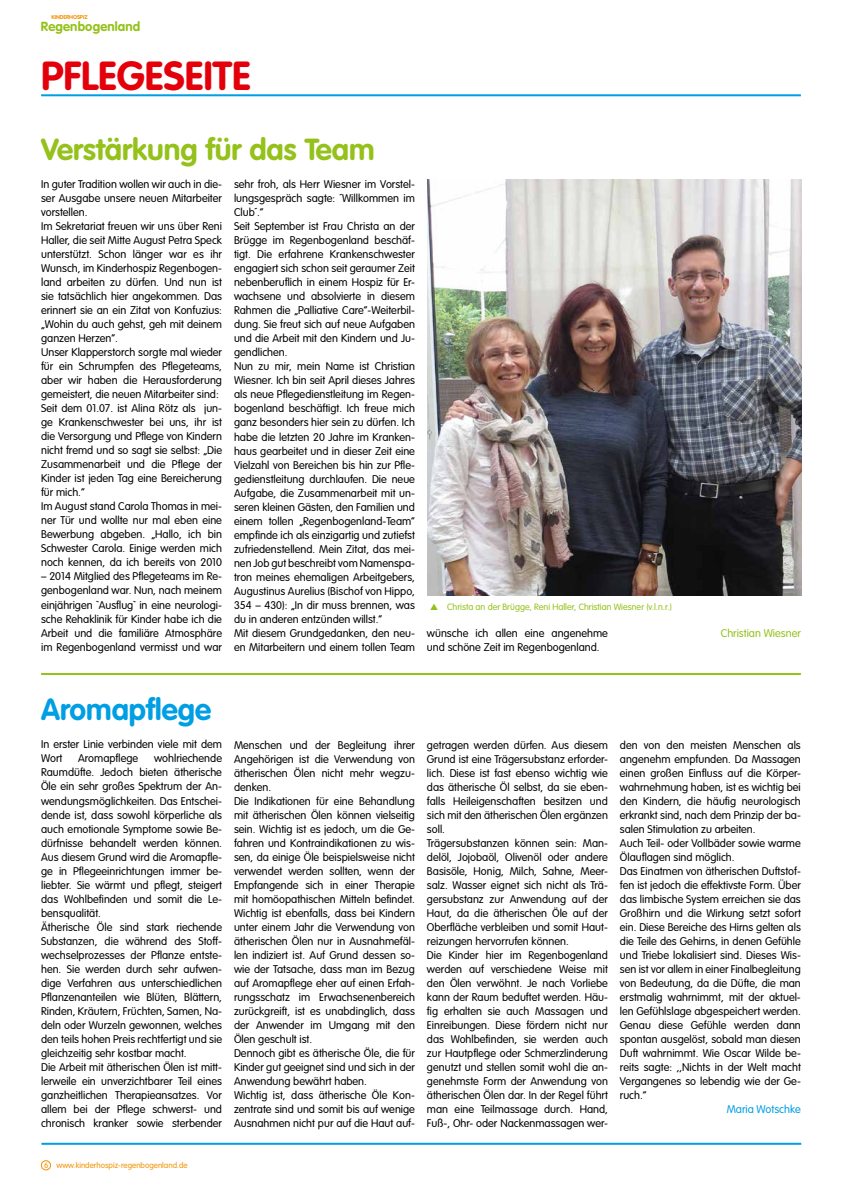
<style>
.page{position:relative;width:842px;height:1191px;background:#fff}
.page>*{position:absolute;margin:0;border:0;box-sizing:border-box;transform-origin:0 0}
.t1{font:700 40px "VAG Rounded Std";color:#e3000b}
.t2{font:700 30px "VAG Rounded Std";color:#94c11a}
.t3{font:700 30px "VAG Rounded Std";color:#009ee3}
.t4{font:700 13px "VAG Rounded Std";letter-spacing:.015em;color:#94c11a}
.t5{font:300 11px/14px "VAG Rounded Std";color:#000}
.t6{font:300 11px "VAG Rounded Std";color:#94c11a}
.t7{font:300 11px "VAG Rounded Std";color:#009ee3}
.t8{font:300 9px "VAG Rounded Std";color:#94c11a}
.t9{font:300 8px "VAG Rounded Std";color:#f39100}
.t10{font:700 5.5px "VAG Rounded Std";color:#f39100}
</style>
<div class="page">
<div style="left:41px;top:1160px;width:10px;height:10px;border:1px solid #f39100;border-radius:50%"></div>
<hr style="left:41px;top:94px;width:760px;height:2px;background:#009ee3">
<img style="left:427px;top:179px;width:374px;height:416px">
<hr style="left:41px;top:673px;width:760px;height:2px;background:#94c11a">
<hr style="left:41px;top:1142px;width:760px;height:2px;background:#009ee3">
<p class="t10" style="left:51px;top:14px;width:38px">KINDERHOSPIZ</p>
<p class="t4" style="left:41px;top:19px;width:101px">Regenbogenland</p>
<h1 class="t1" style="left:41px;top:53px;width:211px">PFLEGESEITE</h1>
<h2 class="t2" style="left:41px;top:132px;width:335px">Verstärkung für das Team</h2>
<p class="t5" style="left:41px;top:178px;width:182px">In guter Tradition wollen wir auch in die&shy;ser Ausgabe unsere neuen Mitarbeiter vorstellen.<br>Im Sekretariat freuen wir uns über Reni Haller, die seit Mitte August Petra Speck unterstützt. Schon länger war es ihr Wunsch, im Kinderhospiz Regenbogen&shy;land arbeiten zu dürfen. Und nun ist sie tatsächlich hier angekommen. Das erinnert sie an ein Zitat von Konfuzius: „Wohin du auch gehst, geh mit deinem ganzen Herzen“.<br>Unser Klapperstorch sorgte mal wieder für ein Schrumpfen des Pflegeteams, aber wir haben die Herausforderung gemeistert, die neuen Mitarbeiter sind:<br>Seit dem 01.07. ist Alina Rötz als jun&shy;ge Krankenschwester bei uns, ihr ist die Versorgung und Pflege von Kindern nicht fremd und so sagt sie selbst: „Die Zusammenarbeit und die Pflege der Kinder ist jeden Tag eine Bereicherung für mich.“<br>Im August stand Carola Thomas in mei&shy;ner Tür und wollte nur mal eben eine Bewerbung abgeben. „Hallo, ich bin Schwester Carola. Einige werden mich noch kennen, da ich bereits von 2010</p>
<p class="t5" style="left:41px;top:570px;width:182px;text-align:justify">– 2014 Mitglied des Pflegeteams im Re&shy;genbogenland war. Nun, nach meinem einjährigen `Ausflug` in eine neurologi&shy;sche Rehaklinik für Kinder habe ich die Arbeit und die familiäre Atmosphäre im Regenbogenland vermisst und war</p>
<p class="t5" style="left:234px;top:178px;width:182px">sehr froh, als Herr Wiesner im Vorstel&shy;lungsgespräch sagte: ´Willkommen im Club´.“<br>Seit September ist Frau Christa an der Brügge im Regenbogenland beschäf&shy;tigt. Die erfahrene Krankenschwester engagiert sich schon seit geraumer Zeit nebenberuflich in einem Hospiz für Er&shy;wachsene und absolvierte in diesem Rahmen die „Palliative Care“-Weiterbil&shy;dung. Sie freut sich auf neue Aufgaben und die Arbeit mit den Kindern und Ju&shy;gendlichen.<br>Nun zu mir, mein Name ist Christian Wiesner. Ich bin seit April dieses Jahres als neue Pflegedienstleitung im Regen&shy;bogenland beschäftigt. Ich freue mich ganz besonders hier sein zu dürfen. Ich habe die letzten 20 Jahre im Kranken&shy;haus gearbeitet und in dieser Zeit eine Vielzahl von Bereichen bis hin zur Pfle&shy;gedienstleitung durchlaufen. Die neue Aufgabe, die Zusammenarbeit mit un&shy;seren kleinen Gästen, den Familien und einem tollen „Regenbogenland-Team“ empfinde ich als einzigartig und zutiefst zufriedenstellend. Mein Zitat, das mei&shy;nen Job gut beschreibt vom Namenspa&shy;tron meines ehemaligen Arbeitgebers, Augustinus Aurelius (Bischof von Hippo, 354 – 430): „In dir muss brennen, was du in anderen entzünden willst.“<br>Mit diesem Grundgedanken, den neu&shy;en Mitarbeitern und einem tollen Team</p>
<p class="t8" style="left:430px;top:602px;width:243px">▲ Christa an der Brügge, Reni Haller, Christian Wiesner (v.l.n.r.)</p>
<p class="t5" style="left:427px;top:626px;width:182px">wünsche ich allen eine angenehme und schöne Zeit im Regenbogenland.</p>
<p class="t6" style="left:721px;top:626px;width:82px">Christian Wiesner</p>
<h2 class="t3" style="left:41px;top:692px;width:172px">Aromapflege</h2>
<p class="t5" style="left:41px;top:738px;width:182px">In erster Linie verbinden viele mit dem<br>Wort</p>
<p class="t5" style="left:41px;top:752px;width:182px;text-indent:113px">wohlriechende Raumdüfte. Jedoch bieten ätherische Öle ein sehr großes Spektrum der An&shy;wendungsmöglichkeiten. Das Entschei&shy;dende ist, dass sowohl körperliche als auch emotionale Symptome sowie Be&shy;dürfnisse behandelt werden können.<br>Aus diesem Grund wird die Aromapfle&shy;ge in Pflegeeinrichtungen immer be&shy;liebter. Sie wärmt und pflegt, steigert das Wohlbefinden und somit die Le&shy;bensqualität.<br>Ätherische Öle sind stark riechende Substanzen, die während des Stoff&shy;wechselprozesses der Pflanze entste&shy;hen. Sie werden durch sehr aufwen&shy;dige Verfahren aus unterschiedlichen Pflanzenanteilen wie Blüten, Blättern, Rinden, Kräutern, Früchten, Samen, Na&shy;deln oder Wurzeln gewonnen, welches den teils hohen Preis rechtfertigt und sie gleichzeitig sehr kostbar macht.<br>Die Arbeit mit ätherischen Ölen ist mitt&shy;lerweile ein unverzichtbarer Teil eines ganzheitlichen Therapieansatzes. Vor allem bei der Pflege schwerst- und chronisch kranker sowie sterbender</p>
<p class="t5" style="left:78px;top:752px;width:62px">Aromapflege</p>
<p class="t5" style="left:234px;top:738px;width:182px">Menschen und der Begleitung ihrer Angehörigen ist die Verwendung von ätherischen Ölen nicht mehr wegzu&shy;denken.<br>Die Indikationen für eine Behandlung mit ätherischen Ölen können vielseitig sein. Wichtig ist es jedoch, um die Ge&shy;fahren und Kontraindikationen zu wis&shy;sen, da einige Öle beispielsweise nicht verwendet werden sollten, wenn der Empfangende sich in einer Therapie mit homöopathischen Mitteln befindet.<br>Wichtig ist ebenfalls, dass bei Kindern unter einem Jahr die Verwendung von ätherischen Ölen nur in Ausnahmefäl&shy;len indiziert ist. Auf Grund dessen so&shy;wie der Tatsache, dass man im Bezug auf Aromapflege eher auf einen Erfah&shy;rungsschatz im Erwachsenenbereich zurückgreift, ist es unabdinglich, dass der Anwender im Umgang mit den Ölen geschult ist.<br>Dennoch gibt es ätherische Öle, die für Kinder gut geeignet sind und sich in der Anwendung bewährt haben.<br>Wichtig ist, dass ätherische Öle Kon&shy;zentrate sind und somit bis auf wenige Ausnahmen nicht pur auf die Haut auf-</p>
<p class="t5" style="left:427px;top:738px;width:182px">getragen werden dürfen. Aus diesem Grund ist eine Trägersubstanz erforder&shy;lich. Diese ist fast ebenso wichtig wie das ätherische Öl selbst, da sie eben&shy;falls Heileigenschaften besitzen und sich mit den ätherischen Ölen ergänzen soll.<br>Trägersubstanzen können sein: Man&shy;delöl, Jojobaöl, Olivenöl oder andere Basisöle, Honig, Milch, Sahne, Meer&shy;salz. Wasser eignet sich nicht als Trä&shy;gersubstanz zur Anwendung auf der Haut, da die ätherischen Öle auf der Oberfläche verbleiben und somit Haut&shy;reizungen hervorrufen können.<br>Die Kinder hier im Regenbogenland werden auf verschiedene Weise mit den Ölen verwöhnt. Je nach Vorliebe kann der Raum beduftet werden. Häu&shy;fig erhalten sie auch Massagen und Einreibungen. Diese fördern nicht nur das Wohlbefinden, sie werden auch zur Hautpflege oder Schmerzlinderung genutzt und stellen somit wohl die an&shy;genehmste Form der Anwendung von ätherischen Ölen dar. In der Regel führt man eine Teilmassage durch. Hand, Fuß-, Ohr- oder Nackenmassagen wer-</p>
<p class="t5" style="left:620px;top:738px;width:182px">den von den meisten Menschen als angenehm empfunden. Da Massagen einen großen Einfluss auf die Körper&shy;wahrnehmung haben, ist es wichtig bei den Kindern, die häufig neurologisch erkrankt sind, nach dem Prinzip der ba&shy;salen Stimulation zu arbeiten.<br>Auch Teil- oder Vollbäder sowie warme Ölauflagen sind möglich.<br>Das Einatmen von ätherischen Duftstof&shy;fen ist jedoch die effektivste Form. Über das limbische System erreichen sie das Großhirn und die Wirkung setzt sofort ein. Diese Bereiche des Hirns gelten als die Teile des Gehirns, in denen Gefühle und Triebe lokalisiert sind. Dieses Wis&shy;sen ist vor allem in einer Finalbegleitung von Bedeutung, da die Düfte, die man erstmalig wahrnimmt, mit der aktuel&shy;len Gefühlslage abgespeichert werden.<br>Genau diese Gefühle werden dann spontan ausgelöst, sobald man diesen Duft wahrnimmt. Wie Oscar Wilde be&shy;reits sagte: ,,Nichts in der Welt macht Vergangenes so lebendig wie der Ge&shy;ruch.“</p>
<p class="t7" style="left:727px;top:1102px;width:76px">Maria Wotschke</p>
<p class="t9" style="left:44px;top:1160px;width:145px">6 www.kinderhospiz-regenbogenland.de</p>
</div>
